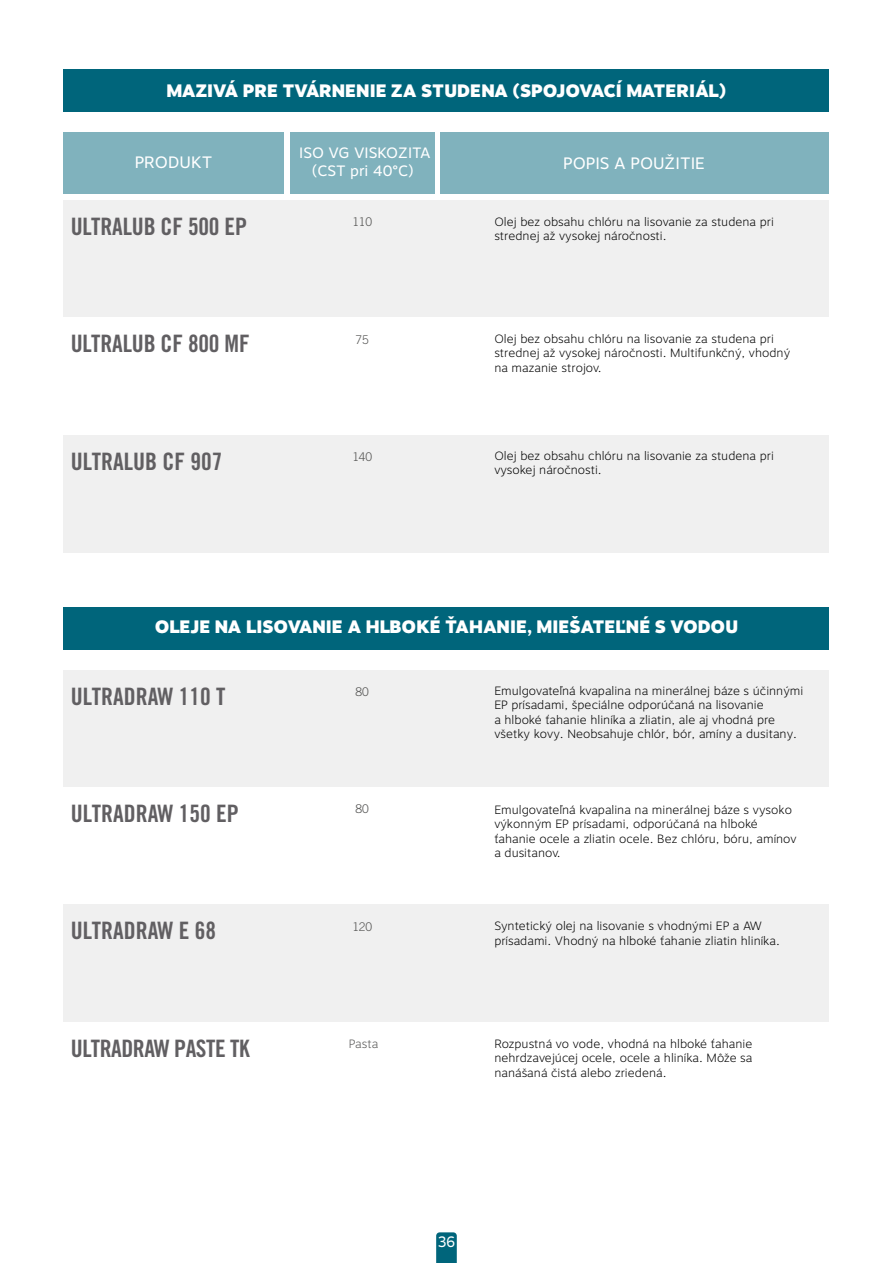
<style>
.page{position:relative;width:893px;height:1263px;background:#fff}
.page>*{position:absolute;margin:0;border:0;box-sizing:border-box;transform-origin:0 0}
.t1{font:24px "Trade Gothic Bold Cond Twenty";letter-spacing:-.01em;color:#615f62}
.t2{font:900 18px "Motiva Sans";color:#fff}
.t3{font:16.5px "Motiva Sans";color:#fff}
.t4{font:15.6px "Trade Gothic Cond Eighteen";color:#fff}
.t5{font:15px/18px "Motiva Sans";color:#fff;text-align:center}
.t6{font:15px "Motiva Sans";color:#fff;scale:.9 1}
.t7{font:100 12px/14.4px "Motiva Sans";color:#000}
.t8{font:300 12px "Trade Gothic";letter-spacing:-.01em;color:#575756}
.t9{font:100 12px "Motiva Sans";color:#575756}
</style>
<div class="page">
<div style="left:64px;top:607px;width:765px;height:42px;background:#00657b"></div>
<div style="left:290px;top:132px;width:144px;height:62px;background:#80b2bd"></div>
<div style="left:64px;top:132px;width:220px;height:62px;background:#80b2bd"></div>
<div style="left:440px;top:132px;width:389px;height:62px;background:#80b2bd"></div>
<div style="left:64px;top:200px;width:765px;height:117px;background:#f0f0f0"></div>
<div style="left:64px;top:435px;width:765px;height:117px;background:#f0f0f0"></div>
<div style="left:64px;top:69px;width:765px;height:43px;background:#00657b"></div>
<div style="left:64px;top:670px;width:765px;height:117px;background:#f0f0f0"></div>
<div style="left:64px;top:904px;width:765px;height:118px;background:#f0f0f0"></div>
<svg style="left:436px;top:1232px;width:21px;height:31px"></svg>
<h2 class="t2" style="left:167px;top:77px;width:561px">MAZIVÁ PRE TVÁRNENIE ZA STUDENA (SPOJOVACÍ MATERIÁL)</h2>
<p class="t5" style="left:299px;top:144px;width:133px">ISO VG VISKOZITA (CST pri 40°C)</p>
<h3 class="t3" style="left:135px;top:150px;width:79px">PRODUKT</h3>
<h3 class="t3" style="left:563px;top:151px;width:143px">POPIS A POUŽITIE</h3>
<h1 class="t1" style="left:71px;top:212px;width:178px">ULTRALUB CF 500 EP</h1>
<p class="t8" style="left:352px;top:215px;width:21px">110</p>
<p class="t7" style="left:494px;top:215px;width:281px">Olej bez obsahu chlóru na lisovanie za studena pri strednej až vysokej náročnosti.</p>
<h1 class="t1" style="left:71px;top:329px;width:180px">ULTRALUB CF 800 MF</h1>
<p class="t8" style="left:356px;top:332px;width:15px">75</p>
<p class="t7" style="left:494px;top:331px;width:297px">Olej bez obsahu chlóru na lisovanie za studena pri strednej až vysokej náročnosti. Multifunkčný, vhodný na mazanie strojov.</p>
<h1 class="t1" style="left:71px;top:447px;width:153px">ULTRALUB CF 907</h1>
<p class="t8" style="left:352px;top:450px;width:21px">140</p>
<p class="t7" style="left:494px;top:448px;width:281px">Olej bez obsahu chlóru na lisovanie za studena pri vysokej náročnosti.</p>
<h2 class="t2" style="left:155px;top:613px;width:585px">OLEJE NA LISOVANIE A HLBOKÉ ŤAHANIE, MIEŠATEĽNÉ S VODOU</h2>
<h1 class="t1" style="left:71px;top:681px;width:156px">ULTRADRAW 110 T</h1>
<p class="t8" style="left:356px;top:684px;width:15px">80</p>
<p class="t7" style="left:494px;top:684px;width:311px">Emulgovateľná kvapalina na minerálnej báze s účinnými EP prísadami, špeciálne odporúčaná na lisovanie<br>a hlboké ťahanie hliníka a zliatin, ale aj vhodná pre všetky kovy. Neobsahuje chlór, bór, amíny a dusitany.</p>
<h1 class="t1" style="left:71px;top:799px;width:169px">ULTRADRAW 150 EP</h1>
<p class="t8" style="left:356px;top:802px;width:15px">80</p>
<p class="t7" style="left:494px;top:802px;width:304px">Emulgovateľná kvapalina na minerálnej báze s vysoko výkonným EP prísadami, odporúčaná na hlboké ťahanie ocele a zliatin ocele. Bez chlóru, bóru, amínov a dusitanov.</p>
<h1 class="t1" style="left:71px;top:916px;width:147px">ULTRADRAW E 68</h1>
<p class="t8" style="left:352px;top:919px;width:21px">120</p>
<p class="t7" style="left:494px;top:919px;width:287px">Syntetický olej na lisovanie s vhodnými EP a AW prísadami. Vhodný na hlboké ťahanie zliatin hliníka.</p>
<h1 class="t1" style="left:71px;top:1034px;width:180px">ULTRADRAW PASTE TK</h1>
<p class="t9" style="left:349px;top:1034px;width:31px">Pasta</p>
<p class="t7" style="left:494px;top:1037px;width:260px;text-align:justify">Rozpustná vo vode, vhodná na hlboké ťahanie nehrdzavejúcej ocele, ocele a hliníka. Môže sa nanášaná čistá alebo zriedená.</p>
<h3 class="t4" style="left:440px;top:1233px;width:15px">36</h3>
<p class="t6" style="left:438px;top:1231px;width:20px">36</p>
</div>
